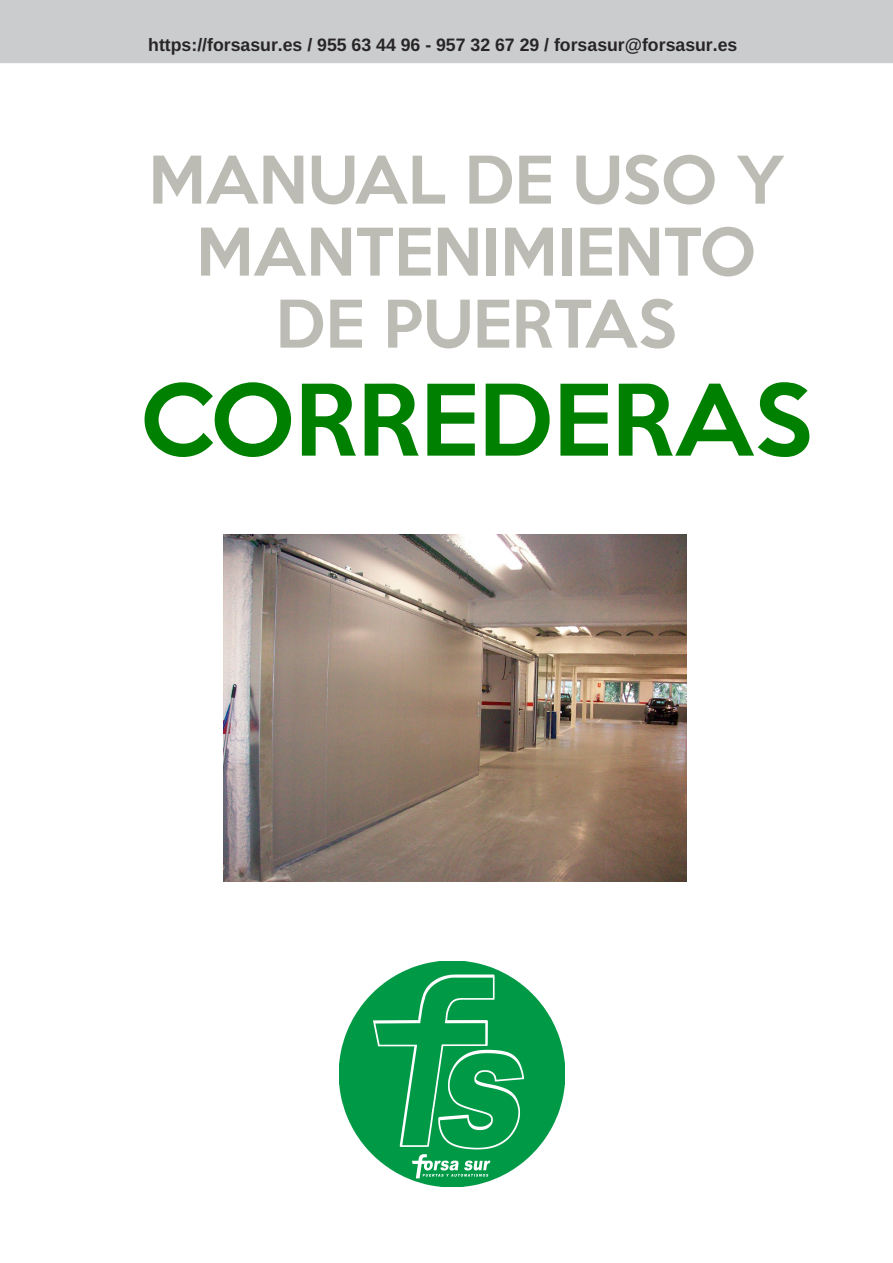
<style>
.page{position:relative;width:893px;height:1263px;background:#fff}
.page>*{position:absolute;margin:0;border:0;box-sizing:border-box;transform-origin:0 0}
.t1{font:500 90px "Keep Calm";color:#008000}
.t2{font:500 60px/72px "Keep Calm";color:#bcbcb5;text-align:center}
.t3{font:700 18px "Helvetica";letter-spacing:.005em;color:#282526}
</style>
<div class="page">
<div style="left:0;top:0;width:893px;height:63px;background:#cbccce"></div>
<img style="left:223px;top:534px;width:463px;height:347px">
<img style="left:340px;top:962px;width:225px;height:225px">
<p class="t3" style="left:148px;top:35px;width:591px">https://forsasur.es / 955 63 44 96 - 957 32 67 29 / forsasur@forsasur.es</p>
<h2 class="t2" style="left:149px;top:139px;width:638px">MANUAL DE USO Y<br>MANTENIMIENTO<br>DE PUERTAS</h2>
<h1 class="t1" style="left:140px;top:342px;width:674px">CORREDERAS</h1>
</div>
